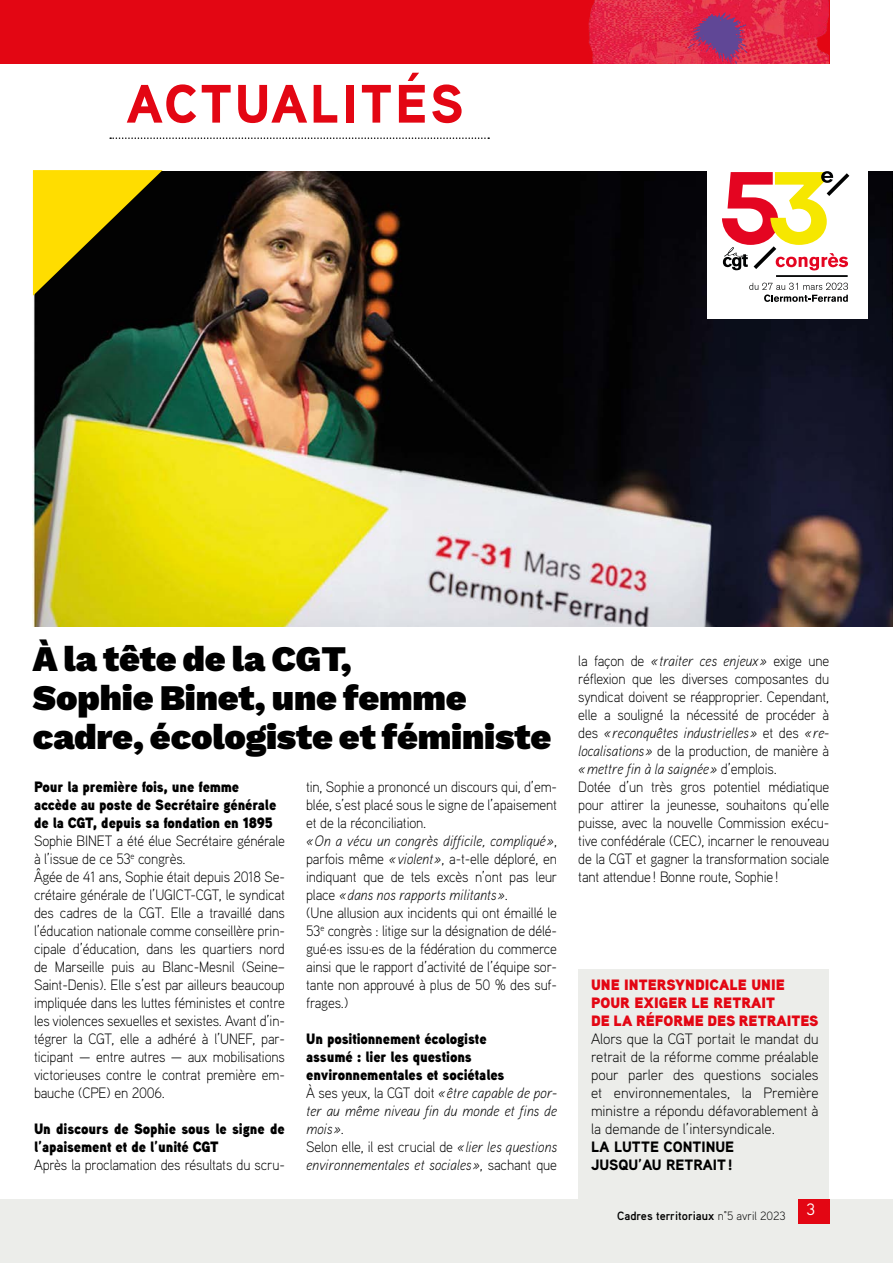
<style>
.page{position:relative;width:893px;height:1263px;background:#fff}
.page>*{position:absolute;margin:0;border:0;box-sizing:border-box;transform-origin:0 0}
.t1{font:900 54px "Aaux Pro";letter-spacing:.05em;color:#e30613}
.t2{font:900 36px/39px "Work Sans";letter-spacing:-.005em;color:#000}
.t3{font:16.5px "Aaux Pro";color:#fff}
.t4{font:300 15px/18px "Aaux Pro";letter-spacing:-.01em;color:#000;scale:.95 1}
.t5{font:15px/18px "Aaux Pro Ultra";letter-spacing:-.01em;color:#000;scale:.95 1}
.t6{font:300 15px/18px "Aaux Pro";letter-spacing:-.01em;color:#000;text-align:justify}
.t7{font:italic 300 15px/18px "Aaux Pro";letter-spacing:-.01em;color:#000;scale:.95 1}
.t8{font:15px/18px "Aaux Pro Ultra";color:#e30613}
.t9{font:900 15px/18px "Aaux Pro";color:#000}
.t10{font:700 12px "Aaux Pro";color:#000}
.s1{font-style:italic}
.s2{font-style:normal}
.s3{font-weight:300}
</style>
<div class="page">
<div style="left:0;top:1199px;width:893px;height:64px;background:#ecedea"></div>
<div style="left:0;top:0;width:829px;height:64px;background:#e30613"></div>
<div style="left:798px;top:1199px;width:31px;height:25px;background:#e30613"></div>
<img style="left:588px;top:0;width:241px;height:63px">
<img style="left:687px;top:11px;width:63px;height:52px">
<svg style="left:110px;top:137px;width:379px;height:2px"></svg>
<img style="left:33px;top:171px;width:860px;height:456px">
<svg style="left:33px;top:170px;width:130px;height:126px;background:#806f01"></svg>
<div style="left:707px;top:161px;width:160px;height:158px;background:#fff"></div>
<svg style="left:749px;top:283px;width:99px;height:19px"></svg>
<hr style="left:776px;top:275px;width:72px;height:2px;background:#010202">
<svg style="left:722px;top:171px;width:127px;height:99px"></svg>
<div style="left:578px;top:969px;width:251px;height:230px;background:#ecedea"></div>
<h1 class="t1" style="left:127px;top:69px;width:338px">ACTUALITÉS</h1>
<h2 class="t2" style="left:33px;top:638px;width:520px">À la tête de la CGT,<br>Sophie Binet, une femme cadre, écologiste et féministe</h2>
<p class="t5" style="left:34px;top:777px;width:257px">Pour la première fois, une femme accède au poste de Secrétaire générale de la CGT, depuis sa fondation en 1895</p>
<p class="t4" style="left:34px;top:831px;width:266px">Sophie BINET a été élue Secrétaire générale à l’issue de ce 53<sup>e</sup> congrès.<br>Âgée de 41 ans, Sophie était depuis 2018 Se&shy;crétaire générale de l’UGICT-CGT, le syndicat des cadres de la CGT. Elle a travaillé dans l’éducation nationale comme conseillère prin&shy;cipale d’éducation, dans les quartiers nord de Marseille puis au Blanc-Mesnil (Seine– Saint-Denis). Elle s’est par ailleurs beaucoup impliquée dans les luttes féministes et contre les violences sexuelles et sexistes. Avant d’in&shy;tégrer la CGT, elle a adhéré à l’UNEF, par&shy;ticipant — entre autres — aux mobilisations victorieuses contre le contrat première em&shy;bauche (CPE) en 2006.</p>
<p class="t5" style="left:34px;top:1119px;width:266px">Un discours de Sophie sous le signe de l’apaisement et de l’unité CGT</p>
<p class="t4" style="left:34px;top:1155px;width:266px">Après la proclamation des résultats du scru-</p>
<p class="t4" style="left:306px;top:777px;width:266px">tin, Sophie a prononcé un discours qui, d’em&shy;blée, s’est placé sous le signe de l’apaisement et de la réconciliation.<br><span class="s1">«On a vécu un congrès difficile, compliqué»</span>, parfois même <span class="s1">«violent»</span>, a-t-elle déploré, en indiquant que de tels excès n’ont pas leur place <span class="s1">«dans nos rapports militants»</span>.<br>(Une allusion aux incidents qui ont émaillé le 53<sup>e</sup> congrès : litige sur la désignation de délé&shy;gué·es issu·es de la fédération du commerce ainsi que le rapport d’activité de l’équipe sor&shy;tante non approuvé à plus de 50 % des suf&shy;frages.)</p>
<p class="t5" style="left:306px;top:1029px;width:210px">Un positionnement écologiste assumé : lier les questions environnementales et sociétales</p>
<p class="t7" style="left:306px;top:1083px;width:266px"><span class="s2">À ses yeux, la CGT doit</span> «être capable de por&shy;ter au même niveau fin du monde et fins de mois»<span class="s2">.<br>Selon elle, il est crucial de</span> «lier les questions environnementales et sociales»<span class="s2">, sachant que</span></p>
<p class="t4" style="left:578px;top:651px;width:266px">la façon de <span class="s1">«traiter ces enjeux»</span> exige une réflexion que les diverses composantes du syndicat doivent se réapproprier. Cependant, elle a souligné la nécessité de procéder à des <span class="s1">«reconquêtes industrielles»</span> et des <span class="s1">«re&shy;localisations»</span> de la production, de manière à <span class="s1">«mettre fin à la saignée»</span> d’emplois.<br>Dotée d’un très gros potentiel médiatique pour attirer la jeunesse, souhaitons qu’elle puisse, avec la nouvelle Commission exécu&shy;tive confédérale (CEC), incarner le renouveau de la CGT et gagner la transformation sociale tant attendue! Bonne route, Sophie!</p>
<p class="t8" style="left:591px;top:975px;width:229px">UNE INTERSYNDICALE UNIE<br>POUR EXIGER LE RETRAIT<br>DE LA RÉFORME DES RETRAITES</p>
<p class="t6" style="left:591px;top:1029px;width:229px">Alors que la CGT portait le mandat du retrait de la réforme comme préalable pour parler des questions sociales et environnementales, la Première ministre a répondu défavorablement à la demande de l’intersyndicale.</p>
<p class="t9" style="left:591px;top:1137px;width:145px">LA LUTTE CONTINUE<br>JUSQU’AU RETRAIT!</p>
<p class="t10" style="left:617px;top:1208px;width:170px">Cadres territoriaux <span class="s3">n°5 avril 2023</span></p>
<p class="t3" style="left:806px;top:1199px;width:10px">3</p>
</div>
